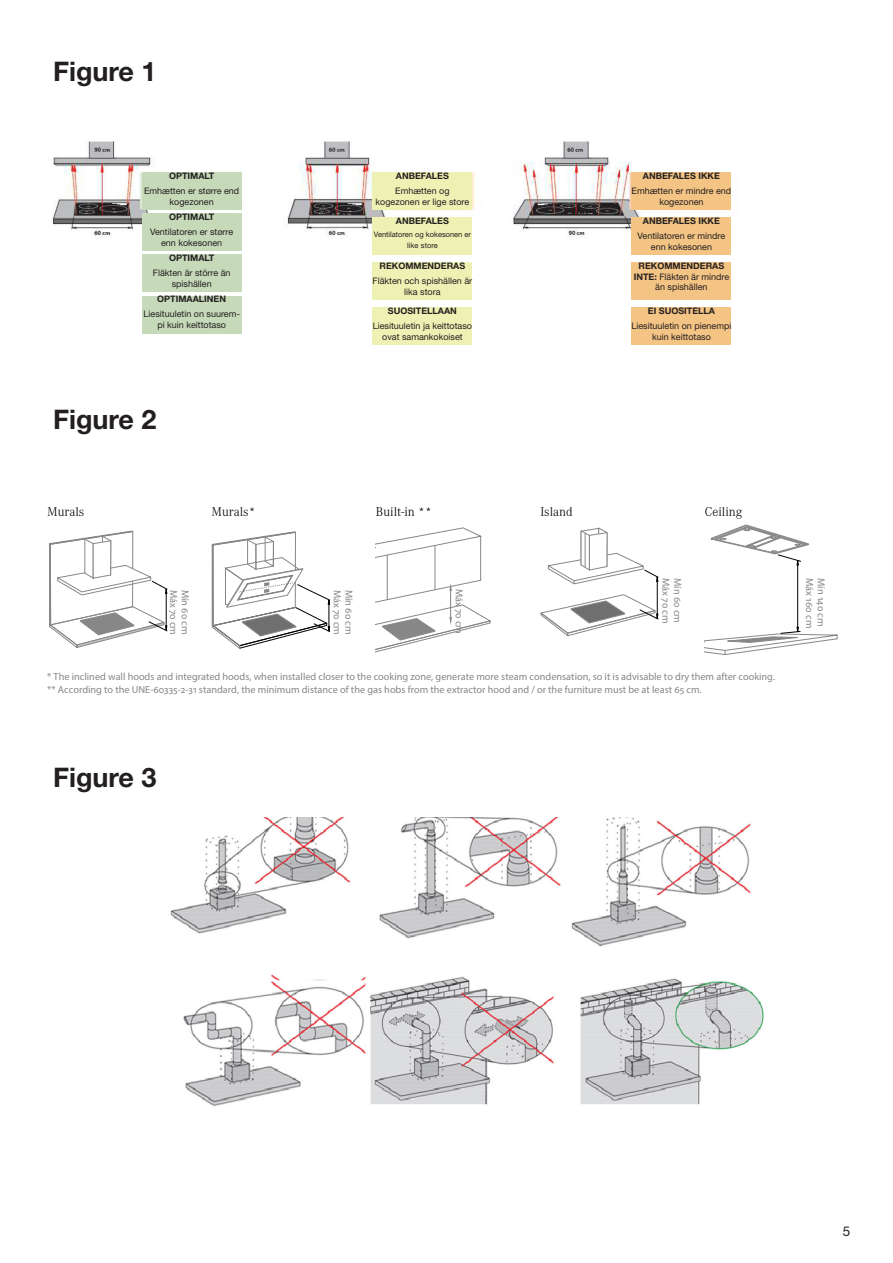
<style>
.page{position:relative;width:893px;height:1263px;background:#fff}
.page>*{position:absolute;margin:0;border:0;box-sizing:border-box;transform-origin:0 0}
.t1{font:700 27px "Helvetica Neue LT Pro";color:#231f20}
.t2{font:13.5px "Helvetica Neue LT Pro";color:#231f20}
.t3{font:300 13.2px "Corporate A";color:#000}
.t4{font:300 10.35px/13.2px "Corpid Cd";color:#878787}
.t5{font:9px/10.8px "Helvetica Neue LT Pro";color:#231f20;text-align:center}
.t6{font:700 9px "Helvetica Neue LT Pro";color:#231f20}
.t7{font:7.5px/10.8px "Helvetica Neue LT Pro";color:#231f20;text-align:center}
.s1{font-weight:700}
</style>
<div class="page">
<svg style="left:49px;top:531px;width:119px;height:117px"></svg>
<svg style="left:212px;top:531px;width:119px;height:118px"></svg>
<svg style="left:376px;top:527px;width:115px;height:126px"></svg>
<hr style="left:435px;top:545px;width:1px;height:45px;background:#878787">
<hr style="left:387px;top:555px;width:1px;height:44px;background:#878787">
<hr style="left:376px;top:563px;width:1px;height:45px;background:#878787">
<svg style="left:541px;top:527px;width:118px;height:109px"></svg>
<svg style="left:705px;top:524px;width:133px;height:131px"></svg>
<img style="left:170px;top:817px;width:594px;height:289px">
<img style="left:52px;top:141px;width:677px;height:96px">
<div style="left:142px;top:172px;width:100px;height:38px;background:#c6d9b9"></div>
<div style="left:372px;top:172px;width:100px;height:38px;background:#eef1b4"></div>
<div style="left:631px;top:172px;width:100px;height:38px;background:#f4c485"></div>
<div style="left:142px;top:213px;width:100px;height:38px;background:#c6d9b9"></div>
<div style="left:142px;top:255px;width:100px;height:37px;background:#c6d9b9"></div>
<div style="left:142px;top:296px;width:100px;height:37px;background:#c6d9b9"></div>
<div style="left:372px;top:217px;width:100px;height:38px;background:#eef1b4"></div>
<div style="left:372px;top:262px;width:100px;height:38px;background:#eef1b4"></div>
<div style="left:372px;top:307px;width:100px;height:38px;background:#eef1b4"></div>
<div style="left:631px;top:217px;width:100px;height:38px;background:#f4c485"></div>
<div style="left:631px;top:262px;width:100px;height:38px;background:#f4c485"></div>
<div style="left:631px;top:307px;width:100px;height:38px;background:#f4c485"></div>
<p class="t1" style="left:53px;top:54px;width:105px">Figure 1</p>
<p class="t6" style="left:169px;top:170px;width:47px">OPTIMALT</p>
<p class="t5" style="left:144px;top:185px;width:97px">Emhætten er større end kogezonen</p>
<p class="t6" style="left:169px;top:211px;width:47px">OPTIMALT</p>
<p class="t5" style="left:150px;top:226px;width:85px">Ventilatoren er større enn kokesonen</p>
<p class="t6" style="left:169px;top:252px;width:47px">OPTIMALT</p>
<p class="t5" style="left:153px;top:267px;width:79px">Fläkten är större än spishällen</p>
<p class="t6" style="left:157px;top:293px;width:70px">OPTIMAALINEN</p>
<p class="t5" style="left:144px;top:309px;width:98px">Liesituuletin on suurem&shy;pi kuin keittotaso</p>
<p class="t1" style="left:53px;top:402px;width:105px">Figure 2</p>
<p class="t6" style="left:396px;top:170px;width:55px">ANBEFALES</p>
<p class="t5" style="left:376px;top:185px;width:95px">Emhætten og kogezonen er lige store</p>
<p class="t6" style="left:396px;top:215px;width:55px">ANBEFALES</p>
<p class="t7" style="left:374px;top:229px;width:99px">Ventilatoren og kokesonen er like store</p>
<p class="t6" style="left:380px;top:260px;width:87px">REKOMMENDERAS</p>
<p class="t5" style="left:373px;top:275px;width:101px">Fläkten och spishällen är lika stora</p>
<p class="t6" style="left:388px;top:305px;width:71px">SUOSITELLAAN</p>
<p class="t5" style="left:373px;top:320px;width:101px">Liesituuletin ja keittotaso ovat samankokoiset</p>
<p class="t6" style="left:643px;top:170px;width:79px">ANBEFALES IKKE</p>
<p class="t5" style="left:632px;top:185px;width:101px">Emhætten er mindre end kogezonen</p>
<p class="t6" style="left:643px;top:215px;width:79px">ANBEFALES IKKE</p>
<p class="t5" style="left:638px;top:230px;width:89px">Ventilatoren er mindre enn kokesonen</p>
<p class="t5" style="left:634px;top:260px;width:97px"><span class="s1">REKOMMENDERAS<br>INTE:</span> Fläkten är mindre än spishällen</p>
<p class="t6" style="left:648px;top:305px;width:69px">EI SUOSITELLA</p>
<p class="t5" style="left:631px;top:320px;width:101px">Liesituuletin on pienempi kuin keittotaso</p>
<p class="t3" style="left:47px;top:503px;width:39px">Murals</p>
<p class="t3" style="left:212px;top:503px;width:46px">Murals*</p>
<p class="t3" style="left:376px;top:503px;width:57px">Built-in **</p>
<p class="t3" style="left:540px;top:503px;width:34px">Island</p>
<p class="t3" style="left:705px;top:503px;width:39px">Ceiling</p>
<p class="t4" style="left:180px;top:590px;width:47px;rotate:90deg">Máx 70 cm</p>
<p class="t4" style="left:192px;top:590px;width:46px;rotate:90deg">Mín 60 cm</p>
<p class="t4" style="left:344px;top:590px;width:47px;rotate:90deg">Máx 70 cm</p>
<p class="t4" style="left:356px;top:590px;width:46px;rotate:90deg">Mín 60 cm</p>
<p class="t4" style="left:673px;top:578px;width:47px;rotate:90deg">Máx 70 cm</p>
<p class="t4" style="left:684px;top:578px;width:46px;rotate:90deg">Mín 60 cm</p>
<p class="t4" style="left:816px;top:578px;width:52px;rotate:90deg">Máx 160 cm</p>
<p class="t4" style="left:828px;top:578px;width:50px;rotate:90deg">Mín 140 cm</p>
<p class="t4" style="left:466px;top:589px;width:47px;rotate:90deg">Máx 70 cm</p>
<p class="t4" style="left:47px;top:670px;width:729px">* The inclined wall hoods and integrated hoods, when installed closer to the cooking zone, generate more steam condensation, so it is advisable to dry them after cooking. ** According to the UNE-60335-2-31 standard, the minimum distance of the gas hobs from the extractor hood and / or the furniture must be at least 65 cm.</p>
<p class="t1" style="left:53px;top:760px;width:105px">Figure 3</p>
<h2 class="t2" style="left:843px;top:1223px;width:9px">5</h2>
</div>
